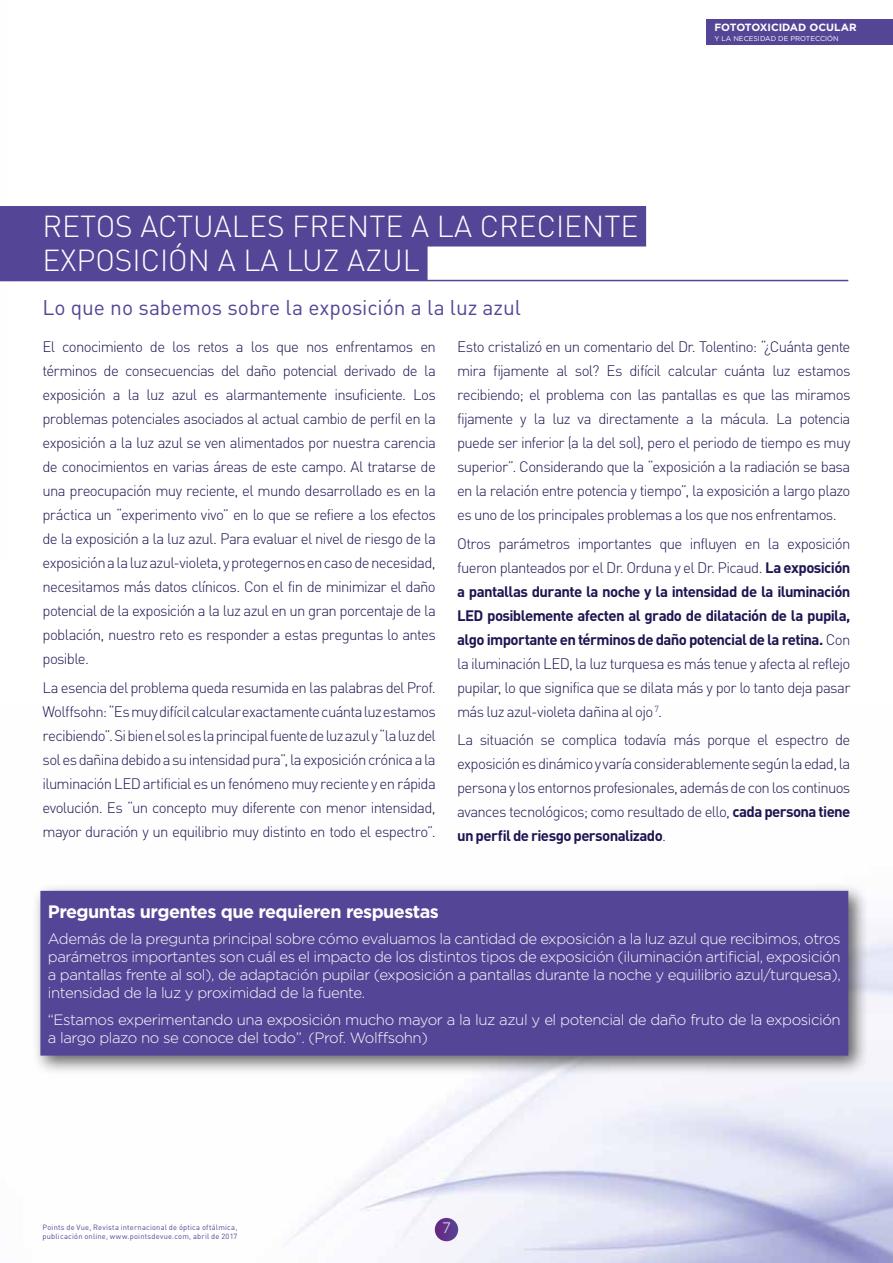
<style>
.page{position:relative;width:893px;height:1263px;background:#fff}
.page>*{position:absolute;margin:0;border:0;box-sizing:border-box;transform-origin:0 0}
.t1{font:300 30px/34.5px "DIN";color:#fff}
.t2{font:21px "DIN";letter-spacing:-.005em;color:#554596}
.t3{font:700 18px "Gotham";letter-spacing:-.03em;color:#fff}
.t4{font:300 15px/24px "DIN";letter-spacing:-.045em;color:#211452;text-align:justify}
.t5{font:300 15px/18px "Gotham";letter-spacing:-.03em;color:#fff;text-align:justify}
.t6{font:700 10.5px "Gotham";color:#fff}
.t7{font:7.5px/9px "DIN";letter-spacing:.025em;color:#554596}
.t8{font:7.05px "Gotham";color:#fff}
.s1{font-weight:700}
</style>
<div class="page">
<svg style="left:435px;top:1218px;width:23px;height:23px"></svg>
<div style="left:706px;top:19px;width:187px;height:26px;background:#554596"></div>
<div style="left:0;top:206px;width:646px;height:40px;background:#554596"></div>
<hr style="left:0;top:280px;width:848px;height:1px;background:#554596">
<div style="left:0;top:240px;width:428px;height:41px;background:#554596"></div>
<div style="left:32px;top:882px;width:837px;height:194px;background:#000;opacity:.6"></div>
<div style="left:48px;top:897px;width:793px;height:33px;background:#554596"></div>
<div style="left:48px;top:925px;width:793px;height:30px;background:#554596"></div>
<div style="left:48px;top:943px;width:793px;height:30px;background:#554596"></div>
<div style="left:48px;top:961px;width:793px;height:30px;background:#554596"></div>
<div style="left:48px;top:977px;width:793px;height:33px;background:#554596"></div>
<div style="left:48px;top:1005px;width:793px;height:30px;background:#554596"></div>
<div style="left:48px;top:1022px;width:793px;height:33px;background:#554596"></div>
<div style="left:40px;top:891px;width:808px;height:164px;border:8px solid #554596"></div>
<h1 class="t1" style="left:43px;top:208px;width:597px">RETOS ACTUALES FRENTE A LA CRECIENTE<br>EXPOSICIÓN A LA LUZ AZUL</h1>
<h2 class="t2" style="left:43px;top:294px;width:480px">Lo que no sabemos sobre la exposición a la luz azul</h2>
<p class="t6" style="left:714px;top:20px;width:144px">FOTOTOXICIDAD OCULAR</p>
<p class="t8" style="left:714px;top:34px;width:126px">Y LA NECESIDAD DE PROTECCIÓN</p>
<p class="t4" style="left:43px;top:335px;width:395px">El conocimiento de los retos a los que nos enfrentamos en términos de consecuencias del daño potencial derivado de la exposición a la luz azul es alarmantemente insuficiente. Los problemas potenciales asociados al actual cambio de perfil en la exposición a la luz azul se ven alimentados por nuestra carencia de conocimientos en varias áreas de este campo. Al tratarse de una preocupación muy reciente, el mundo desarrollado es en la práctica un “experimento vivo” en lo que se refiere a los efectos de la exposición a la luz azul. Para evaluar el nivel de riesgo de la exposición a la luz azul-violeta, y protegernos en caso de necesidad, necesitamos más datos clínicos. Con el fin de minimizar el daño potencial de la exposición a la luz azul en un gran porcentaje de la población, nuestro reto es responder a estas preguntas lo antes posible.</p>
<p class="t4" style="left:43px;top:675px;width:395px">La esencia del problema queda resumida en las palabras del Prof.<br>Wolffsohn: “Es muy difícil calcular exactamente cuánta luz estamos recibiendo”. Si bien el sol es la principal fuente de luz azul y “la luz del sol es dañina debido a su intensidad pura”, la exposición crónica a la iluminación LED artificial es un fenómeno muy reciente y en rápida evolución. Es “un concepto muy diferente con menor intensidad, mayor duración y un equilibrio muy distinto en todo el espectro”.</p>
<p class="t4" style="left:457px;top:335px;width:395px">Esto cristalizó en un comentario del Dr. Tolentino: “¿Cuánta gente mira fijamente al sol? Es difícil calcular cuánta luz estamos recibiendo; el problema con las pantallas es que las miramos fijamente y la luz va directamente a la mácula. La potencia puede ser inferior (a la del sol), pero el periodo de tiempo es muy superior”. Considerando que la “exposición a la radiación se basa en la relación entre potencia y tiempo”, la exposición a largo plazo es uno de los principales problemas a los que nos enfrentamos.</p>
<p class="t4" style="left:457px;top:531px;width:395px">Otros parámetros importantes que influyen en la exposición fueron planteados por el Dr. Orduna y el Dr. Picaud. <span class="s1">La exposición a pantallas durante la noche y la intensidad de la iluminación LED posiblemente afecten al grado de dilatación de la pupila, algo importante en términos de daño potencial de la retina.</span> Con la iluminación LED, la luz turquesa es más tenue y afecta al reflejo pupilar, lo que significa que se dilata más y por lo tanto deja pasar más luz azul-violeta dañina al ojo <sup>7</sup>.</p>
<p class="t4" style="left:457px;top:727px;width:395px">La situación se complica todavía más porque el espectro de exposición es dinámico y varía considerablemente según la edad, la persona y los entornos profesionales, además de con los continuos avances tecnológicos; como resultado de ello, <span class="s1">cada persona tiene un perfil de riesgo personalizado</span>.</p>
<p class="t3" style="left:48px;top:899px;width:392px">Preguntas urgentes que requieren respuestas</p>
<p class="t5" style="left:48px;top:930px;width:794px">Además de la pregunta principal sobre cómo evaluamos la cantidad de exposición a la luz azul que recibimos, otros parámetros importantes son cuál es el impacto de los distintos tipos de exposición (iluminación artificial, exposición a pantallas frente al sol), de adaptación pupilar (exposición a pantallas durante la noche y equilibrio azul/turquesa), intensidad de la luz y proximidad de la fuente.</p>
<p class="t5" style="left:48px;top:1010px;width:794px">“Estamos experimentando una exposición mucho mayor a la luz azul y el potencial de daño fruto de la exposición a largo plazo no se conoce del todo”. (Prof. Wolffsohn)</p>
<p class="t7" style="left:43px;top:1222px;width:196px">Points de Vue, Revista internacional de óptica oftálmica, publicación online, www.pointsdevue.com, abril de 2017</p>
<p class="t5" style="left:442px;top:1218px;width:10px">7</p>
</div>
